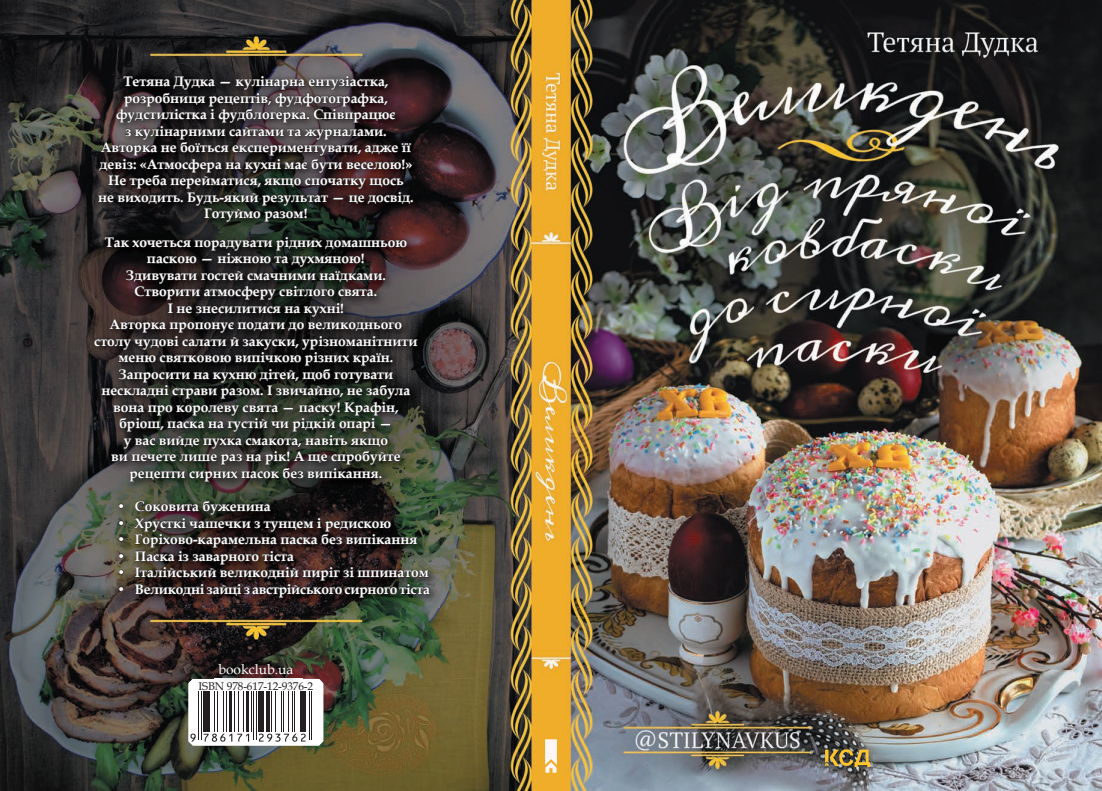
<style>
.page{position:relative;width:1102px;height:791px;background:#fff}
.page>*{position:absolute;margin:0;border:0;box-sizing:border-box;transform-origin:0 0}
.t1{font:700 13.75px/16.5px "Book Antiqua";color:#fff;text-align:center}
.t2{font:13.75px "Book Antiqua";color:#fff}
.t3{font:11.25px "Book Antiqua";letter-spacing:-.01em;color:#231f20}
</style>
<div class="page">
<img style="left:0;top:0;width:1102px;height:790px">
<img style="left:214px;top:659px;width:88px;height:19px">
<svg style="left:545px;top:739px;width:12px;height:33px"></svg>
<svg style="left:189px;top:678px;width:134px;height:67px"></svg>
<svg style="left:825px;top:748px;width:45px;height:18px"></svg>
<img style="left:90px;top:71px;width:350px;height:536px">
<svg style="left:98px;top:76px;width:316px;height:146px;background:#2c2526"></svg>
<svg style="left:94px;top:236px;width:324px;height:245px;background:#282724"></svg>
<svg style="left:119px;top:503px;width:5px;height:5px"></svg>
<svg style="left:119px;top:520px;width:5px;height:5px"></svg>
<svg style="left:119px;top:536px;width:5px;height:5px"></svg>
<svg style="left:119px;top:553px;width:5px;height:5px"></svg>
<svg style="left:119px;top:569px;width:5px;height:5px"></svg>
<svg style="left:119px;top:586px;width:5px;height:5px"></svg>
<svg style="left:135px;top:500px;width:295px;height:97px;background:#2a2320"></svg>
<p class="t1" style="left:98px;top:73px;width:317px">Тетяна Дудка — кулінарна ентузіастка, розробниця рецептів, фудфотографка, фудстилістка і фудблогерка. Співпрацює<br>з кулінарними сайтами та журналами.<br>Авторка не боїться експериментувати, адже її девіз: «Атмосфера на кухні має бути веселою!» Не треба перейматися, якщо спочатку щось<br>не виходить. Будь-який результат — це досвід.<br>Готуймо разом!</p>
<p class="t1" style="left:94px;top:234px;width:325px">Так хочеться порадувати рідних домашньою паскою — ніжною та духмяною!<br>Здивувати гостей смачними наїдками.<br>Створити атмосферу світлого свята.<br>І не знесилитися на кухні!<br>Авторка пропонує подати до великоднього столу чудові салати й закуски, урізноманітнити меню святковою випічкою різних країн.<br>Запросити на кухню дітей, щоб готувати нескладні страви разом. І звичайно, не забула вона про королеву свята — паску! Крафін, бріош, паска на густій чи рідкій опарі —<br>у вас вийде пухка смакота, навіть якщо<br>ви печете лише раз на рік! А ще спробуйте рецепти сирних пасок без випікання.</p>
<p class="t1" style="left:117px;top:498px;width:155px">• Соковита буженина</p>
<p class="t1" style="left:117px;top:514px;width:276px">• Хрусткі чашечки з тунцем і редискою</p>
<p class="t1" style="left:117px;top:531px;width:302px">• Горіхово-карамельна паска без випікання</p>
<p class="t1" style="left:117px;top:547px;width:178px">• Паска із заварного тіста</p>
<p class="t1" style="left:117px;top:564px;width:313px">• Італійський великодній пиріг зі шпинатом</p>
<p class="t1" style="left:117px;top:580px;width:314px">• Великодні зайці з австрійського сирного тіста</p>
<p class="t2" style="left:218px;top:659px;width:76px">bookclub.ua</p>
<p class="t3" style="left:199px;top:677px;width:116px">ISBN 978-617-12-9376-2</p>
</div>
